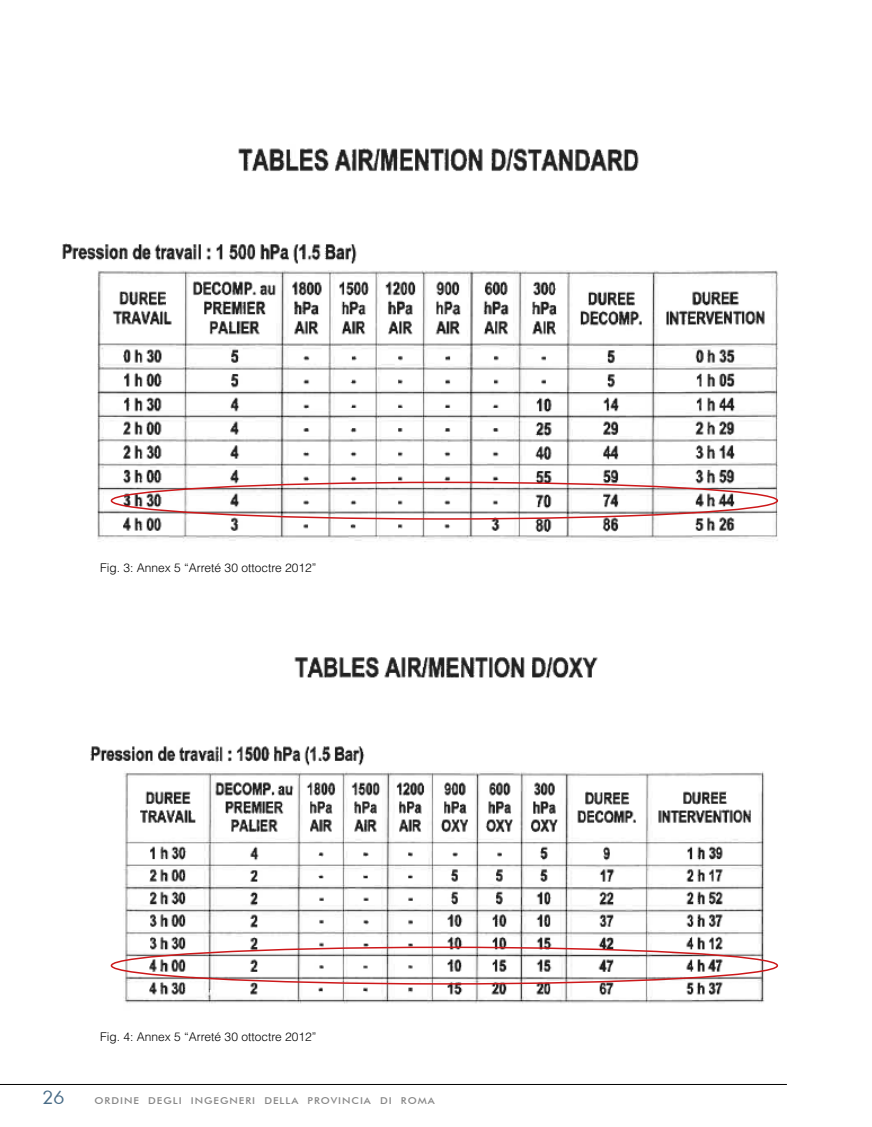
<style>
.page{position:relative;width:872px;height:1127px;background:#fff}
.page>*{position:absolute;margin:0;border:0;box-sizing:border-box;transform-origin:0 0}
.t1{font:18px "Futura";color:#496c87}
.t2{font:300 12px "Helvetica LT Std";color:#000}
.t3{font:500 9.45px "Futura BT";letter-spacing:.09em;color:#878787;scale:1.11 1}
</style>
<div class="page">
<hr style="left:0;top:1084px;width:787px;height:1px;background:#000">
<img style="left:62px;top:148px;width:717px;height:394px">
<img style="left:90px;top:657px;width:689px;height:347px">
<div style="left:111px;top:946px;width:667px;height:38px;border:2px solid #cd1719;border-radius:50%"></div>
<div style="left:111px;top:482px;width:667px;height:38px;border:2px solid #cd1719;border-radius:50%"></div>
<p class="t2" style="left:100px;top:560px;width:218px">Fig. 3: Annex 5 “Arreté 30 ottoctre 2012”</p>
<p class="t2" style="left:100px;top:1029px;width:218px">Fig. 4: Annex 5 “Arreté 30 ottoctre 2012”</p>
<h1 class="t1" style="left:43px;top:1085px;width:24px">26</h1>
<p class="t3" style="left:94px;top:1094px;width:308px">ORDINE DEGLI INGEGNERI DELLA PROVINCIA DI ROMA</p>
</div>
